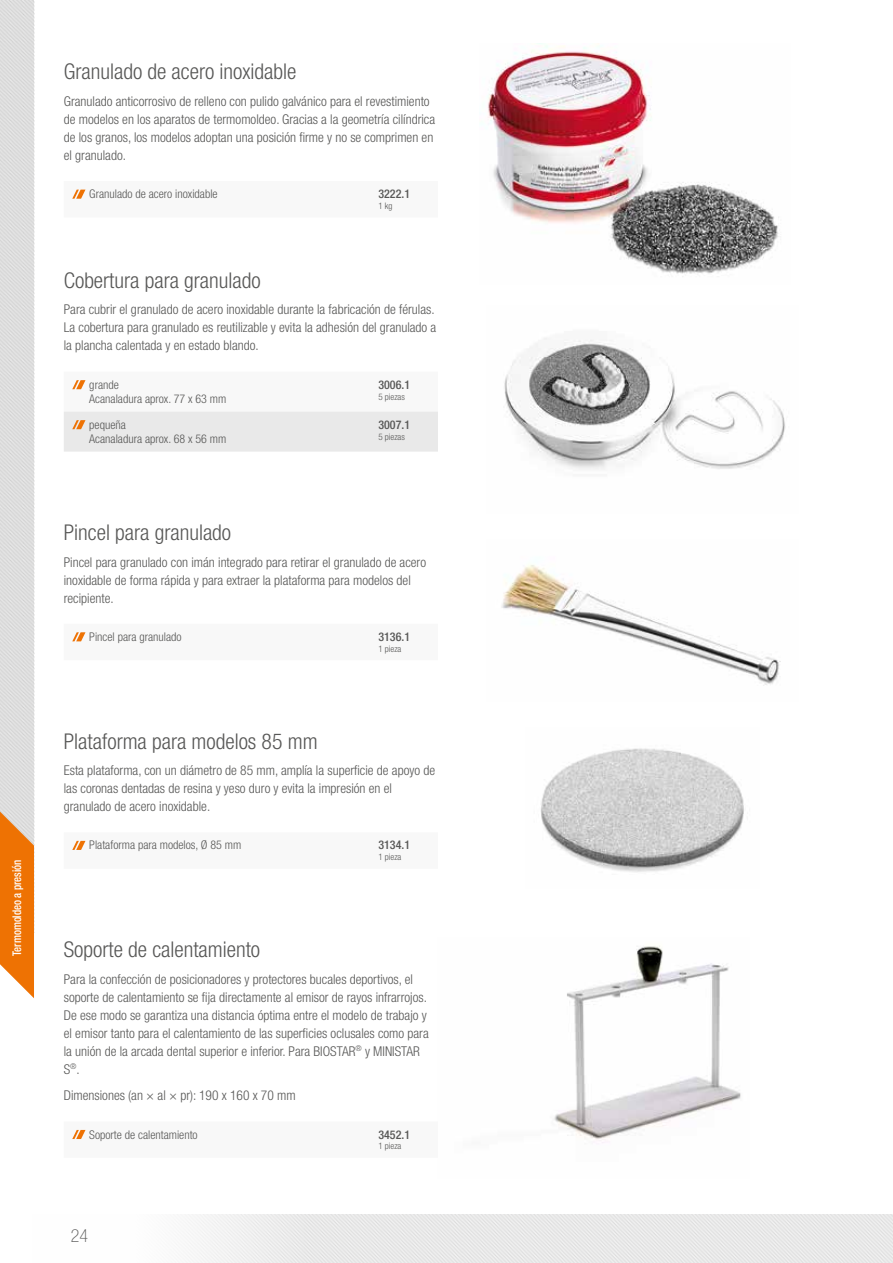
<style>
.page{position:relative;width:893px;height:1263px;background:#fff}
.page>*{position:absolute;margin:0;border:0;box-sizing:border-box;transform-origin:0 0}
.t1{font:300 condensed 21.75px "Helvetica Neue LT Pro";color:#575756}
.t2{font:100 condensed 18px "Helvetica Neue LT Pro";color:#575756}
.t3{font:300 condensed 13.5px/18px "Helvetica Neue LT Pro";color:#575756}
.t4{font:300 condensed 12px/14.4px "Helvetica Neue LT Pro";color:#575756}
.t5{font:500 condensed 12px "Helvetica Neue LT Pro";color:#575756}
.t6{font:500 condensed 12px "Helvetica Neue LT Pro";letter-spacing:-.005em;color:#fff;scale:.9 1}
.t7{font:300 condensed 9px "Helvetica Neue LT Pro";color:#575756}
</style>
<div class="page">
<img style="left:187px;top:1214px;width:706px;height:49px">
<div style="left:0;top:0;width:34px;height:799px;background:#ddd"></div>
<svg style="left:0;top:799px;width:34px;height:199px;background:#ec8d38"></svg>
<img style="left:487px;top:43px;width:292px;height:234px">
<svg style="left:72px;top:189px;width:14px;height:10px"></svg>
<img style="left:504px;top:338px;width:282px;height:132px">
<svg style="left:64px;top:380px;width:374px;height:72px"></svg>
<img style="left:501px;top:565px;width:280px;height:121px">
<svg style="left:72px;top:632px;width:14px;height:10px"></svg>
<img style="left:541px;top:748px;width:203px;height:124px">
<svg style="left:72px;top:840px;width:14px;height:10px"></svg>
<img style="left:554px;top:945px;width:187px;height:198px">
<svg style="left:72px;top:1129px;width:14px;height:11px"></svg>
<p class="t6" style="left:10px;top:956px;width:108px;rotate:-90deg">Termomoldeo a presión</p>
<h1 class="t1" style="left:64px;top:59px;width:234px">Granulado de acero inoxidable</h1>
<p class="t3" style="left:64px;top:92px;width:373px">Granulado anticorrosivo de relleno con pulido galvánico para el revestimiento de modelos en los aparatos de termomoldeo. Gracias a la geometría cilíndrica de los granos, los modelos adoptan una posición firme y no se comprimen en el granulado.</p>
<p class="t4" style="left:89px;top:187px;width:130px">Granulado de acero inoxidable</p>
<p class="t5" style="left:378px;top:187px;width:33px">3222.1</p>
<p class="t7" style="left:378px;top:201px;width:16px">1 kg</p>
<h1 class="t1" style="left:64px;top:268px;width:198px">Cobertura para granulado</h1>
<p class="t3" style="left:64px;top:300px;width:374px">Para cubrir el granulado de acero inoxidable durante la fabricación de férulas.<br>La cobertura para granulado es reutilizable y evita la adhesión del granulado a la plancha calentada y en estado blando.</p>
<p class="t4" style="left:89px;top:377px;width:139px">grande<br>Acanaladura aprox. 77 x 63 mm</p>
<p class="t5" style="left:378px;top:377px;width:33px">3006.1</p>
<p class="t7" style="left:378px;top:391px;width:28px">5 piezas</p>
<p class="t4" style="left:89px;top:417px;width:139px">pequeña<br>Acanaladura aprox. 68 x 56 mm</p>
<p class="t5" style="left:378px;top:417px;width:33px">3007.1</p>
<p class="t7" style="left:378px;top:431px;width:28px">5 piezas</p>
<h1 class="t1" style="left:64px;top:520px;width:169px">Pincel para granulado</h1>
<p class="t3" style="left:64px;top:553px;width:364px">Pincel para granulado con imán integrado para retirar el granulado de acero inoxidable de forma rápida y para extraer la plataforma para modelos del recipiente.</p>
<p class="t4" style="left:89px;top:629px;width:94px">Pincel para granulado</p>
<p class="t5" style="left:378px;top:629px;width:33px">3136.1</p>
<p class="t7" style="left:378px;top:643px;width:24px">1 pieza</p>
<h1 class="t1" style="left:64px;top:728px;width:255px">Plataforma para modelos 85 mm</h1>
<p class="t3" style="left:64px;top:761px;width:373px">Esta plataforma, con un diámetro de 85 mm, amplía la superficie de apoyo de las coronas dentadas de resina y yeso duro y evita la impresión en el granulado de acero inoxidable.</p>
<p class="t4" style="left:89px;top:838px;width:154px">Plataforma para modelos, Ø 85 mm</p>
<p class="t5" style="left:378px;top:838px;width:33px">3134.1</p>
<p class="t7" style="left:378px;top:852px;width:24px">1 pieza</p>
<h1 class="t1" style="left:64px;top:937px;width:198px">Soporte de calentamiento</h1>
<p class="t3" style="left:64px;top:970px;width:367px">Para la confección de posicionadores y protectores bucales deportivos, el soporte de calentamiento se fija directamente al emisor de rayos infrarrojos.<br>De ese modo se garantiza una distancia óptima entre el modelo de trabajo y el emisor tanto para el calentamiento de las superficies oclusales como para la unión de la arcada dental superior e inferior. Para BIOSTAR<sup>®</sup> y MINISTAR S<sup>®</sup>.</p>
<p class="t3" style="left:64px;top:1086px;width:233px">Dimensiones (an × al × pr): 190 x 160 x 70 mm</p>
<p class="t4" style="left:89px;top:1127px;width:110px">Soporte de calentamiento</p>
<p class="t5" style="left:378px;top:1127px;width:33px">3452.1</p>
<p class="t7" style="left:378px;top:1141px;width:24px">1 pieza</p>
<h2 class="t2" style="left:71px;top:1226px;width:19px">24</h2>
</div>
